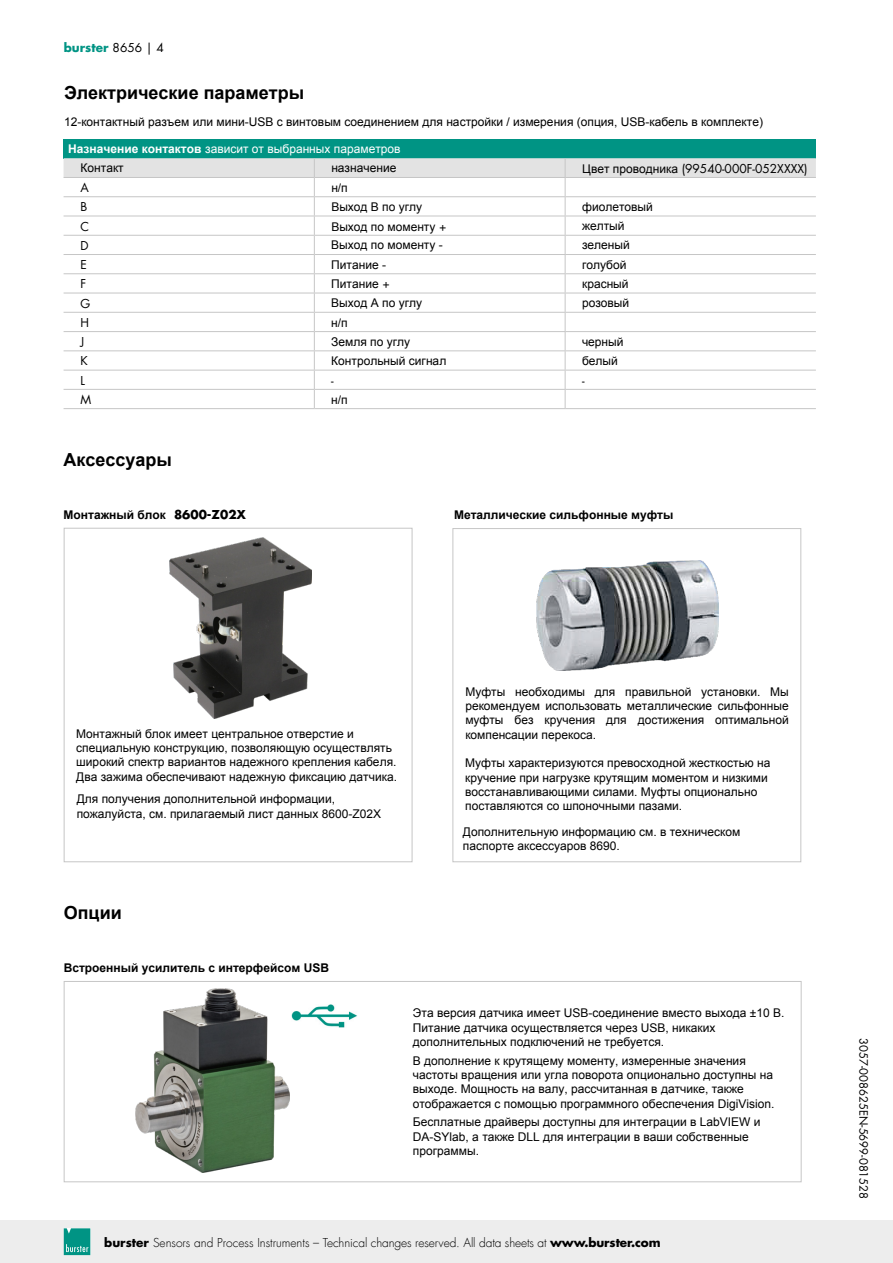
<style>
.page{position:relative;width:893px;height:1263px;background:#fff}
.page>*{position:absolute;margin:0;border:0;box-sizing:border-box;transform-origin:0 0}
.t1{font:700 18px "Arial";color:#000}
.t2{font:12px/14.4px "Arial";color:#000}
.t3{font:300 12px "Futura LT";letter-spacing:-.01em;color:#000}
.t4{font:700 12px "Arial";color:#000}
.t5{font:12px/18.9px "Arial";color:#fff}
.t6{font:12px "Futura LT";color:#000}
.t7{font:700 12px "Futura LT";color:#009484}
.t8{font:11.25px "Futura LT";color:#000}
.s1{font-weight:400;color:#000}
.s2{font-weight:700}
.s3{color:#000}
.s4{font-family:"Arial"}
.s5{font-family:"Futura LT"}
</style>
<div class="page">
<div style="left:0;top:1220px;width:893px;height:43px;background:#ededed"></div>
<svg style="left:64px;top:1228px;width:26px;height:27px"></svg>
<div style="left:64px;top:139px;width:752px;height:19px;background:#009484"></div>
<hr style="left:64px;top:408px;width:250px;height:1px;background:#c6c6c6">
<hr style="left:314px;top:408px;width:251px;height:1px;background:#c6c6c6">
<hr style="left:565px;top:408px;width:251px;height:1px;background:#c6c6c6">
<svg style="left:64px;top:158px;width:752px;height:250px"></svg>
<img style="left:536px;top:560px;width:182px;height:110px">
<img style="left:135px;top:989px;width:154px;height:183px">
<div style="left:64px;top:528px;width:348px;height:334px;border:1px solid #c6c6c6"></div>
<div style="left:452px;top:528px;width:349px;height:334px;border:1px solid #c6c6c6"></div>
<div style="left:64px;top:981px;width:737px;height:201px;border:1px solid #c6c6c6"></div>
<img style="left:291px;top:1004px;width:66px;height:24px">
<img style="left:169px;top:538px;width:143px;height:180px">
<p class="t7" style="left:64px;top:40px;width:102px">burster <span class="s1">8656 | 4</span></p>
<h1 class="t1" style="left:64px;top:81px;width:242px">Электрические параметры</h1>
<p class="t2" style="left:64px;top:115px;width:700px">12-контактный разъем или мини-USB с винтовым соединением для настройки / измерения (опция, USB-кабель в комплекте)</p>
<p class="t5" style="left:81px;top:140px;width:321px;text-indent:-12px"><span class="s2">Назначение контактов</span> зависит от выбранных параметров<br><span class="s3">Контакт</span></p>
<p class="t2" style="left:331px;top:161px;width:67px">назначение</p>
<p class="t6" style="left:582px;top:161px;width:227px"><span class="s4">Цвет проводника</span> (99540-000F-052XXXX)</p>
<p class="t6" style="left:81px;top:180px;width:10px">A</p>
<p class="t2" style="left:331px;top:180px;width:18px">н/п</p>
<p class="t6" style="left:81px;top:199px;width:8px">B</p>
<p class="t2" style="left:331px;top:200px;width:92px">Выход В по углу</p>
<p class="t2" style="left:582px;top:200px;width:72px">фиолетовый</p>
<p class="t6" style="left:81px;top:219px;width:10px">C</p>
<p class="t2" style="left:331px;top:219px;width:117px">Выход по моменту <span class="s5">+</span></p>
<p class="t2" style="left:582px;top:219px;width:44px">желтый</p>
<p class="t6" style="left:81px;top:238px;width:10px">D</p>
<p class="t2" style="left:331px;top:238px;width:113px">Выход по моменту -</p>
<p class="t2" style="left:582px;top:238px;width:49px">зеленый</p>
<p class="t6" style="left:81px;top:257px;width:8px">E</p>
<p class="t2" style="left:331px;top:257px;width:56px">Питание -</p>
<p class="t2" style="left:582px;top:257px;width:46px">голубой</p>
<p class="t6" style="left:81px;top:276px;width:7px">F</p>
<p class="t2" style="left:331px;top:277px;width:60px">Питание <span class="s5">+</span></p>
<p class="t2" style="left:582px;top:277px;width:48px">красный</p>
<p class="t6" style="left:81px;top:296px;width:11px">G</p>
<p class="t2" style="left:331px;top:296px;width:92px">Выход А по углу</p>
<p class="t2" style="left:582px;top:296px;width:49px">розовый</p>
<p class="t6" style="left:80px;top:315px;width:10px">H</p>
<p class="t2" style="left:331px;top:315px;width:18px">н/п</p>
<p class="t6" style="left:80px;top:334px;width:5px">J</p>
<p class="t2" style="left:331px;top:334px;width:80px">Земля по углу</p>
<p class="t2" style="left:582px;top:334px;width:43px">черный</p>
<p class="t6" style="left:80px;top:353px;width:9px">K</p>
<p class="t2" style="left:331px;top:354px;width:117px">Контрольный сигнал</p>
<p class="t2" style="left:582px;top:354px;width:37px">белый</p>
<p class="t6" style="left:80px;top:373px;width:6px">L</p>
<p class="t6" style="left:331px;top:373px;width:4px">-</p>
<p class="t6" style="left:582px;top:373px;width:4px">-</p>
<p class="t6" style="left:80px;top:392px;width:12px">M</p>
<p class="t2" style="left:331px;top:392px;width:18px">н/п</p>
<h1 class="t1" style="left:64px;top:448px;width:110px">Аксессуары</h1>
<p class="t4" style="left:64px;top:507px;width:184px">Монтажный блок <span class="s5">8600-Z02X</span></p>
<p class="t4" style="left:454px;top:506px;width:221px">Металлические сильфонные муфты</p>
<p class="t2" style="left:76px;top:726px;width:322px">Монтажный блок имеет центральное отверстие и специальную конструкцию, позволяющую осуществлять широкий спектр вариантов надежного крепления кабеля.<br>Два зажима обеспечивают надежную фиксацию датчика.</p>
<p class="t2" style="left:77px;top:792px;width:306px">Для получения дополнительной информации, пожалуйста, см. прилагаемый лист данных 8600-Z02X</p>
<p class="t2" style="left:465px;top:684px;width:325px;text-align:justify">Муфты необходимы для правильной установки. Мы рекомендуем использовать металлические сильфонные муфты без кручения для достижения оптимальной компенсации перекоса.</p>
<p class="t2" style="left:465px;top:756px;width:307px">Муфты характеризуются превосходной жесткостью на кручение при нагрузке крутящим моментом и низкими восстанавливающими силами. Муфты опционально поставляются со шпоночными пазами.</p>
<p class="t2" style="left:463px;top:824px;width:279px;line-height:14.9px">Дополнительную информацию см. в техническом паспорте аксессуаров 8690.</p>
<h1 class="t1" style="left:64px;top:900px;width:60px">Опции</h1>
<p class="t4" style="left:64px;top:959px;width:267px">Встроенный усилитель с интерфейсом USB</p>
<p class="t2" style="left:413px;top:1006px;width:373px">Эта версия датчика имеет USB-соединение вместо выхода ±10 В.<br>Питание датчика осуществляется через USB, никаких дополнительных подключений не требуется.</p>
<p class="t2" style="left:413px;top:1053px;width:363px">В дополнение к крутящему моменту, измеренные значения частоты вращения или угла поворота опционально доступны на выходе. Мощность на валу, рассчитанная в датчике, также отображается с помощью программного обеспечения DigiVision.</p>
<p class="t2" style="left:413px;top:1115px;width:349px">Бесплатные драйверы доступны для интеграции в LabVIEW и<br>DA-SYlab, а также DLL для интеграции в ваши собственные программы.</p>
<p class="t3" style="left:104px;top:1235px;width:558px"><span class="s2">burster</span> Sensors and Process Instruments – Technical changes reserved. All data sheets at <span class="s2">www.burster.com</span></p>
<p class="t8" style="left:871px;top:1038px;width:163px;rotate:90deg">3057-008625EN-5699-081528</p>
</div>
